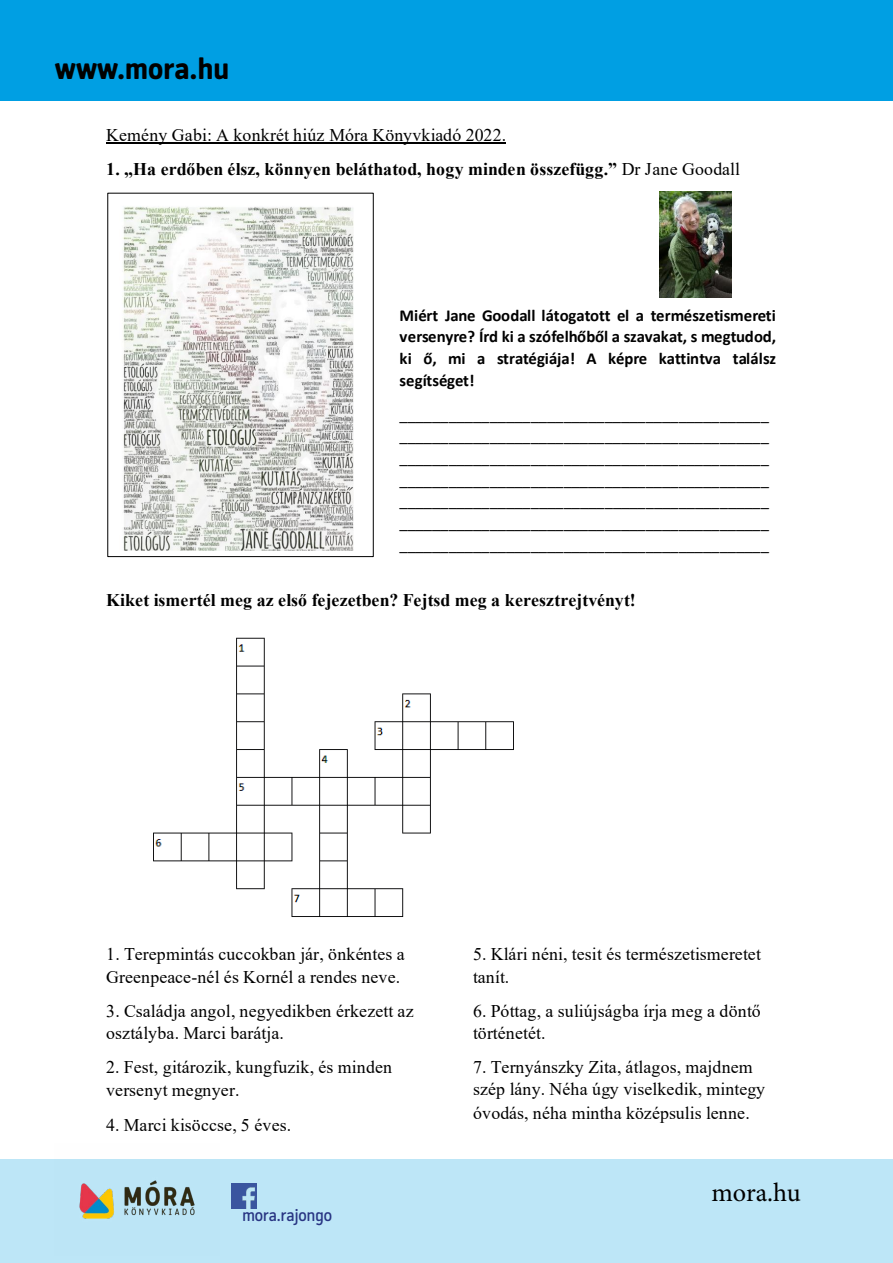
<style>
.page{position:relative;width:893px;height:1263px;background:#fff}
.page>*{position:absolute;margin:0;border:0;box-sizing:border-box;transform-origin:0 0}
.t1{font:500 30px "Katarine Std";color:#000}
.t2{font:26.25px "Minion Pro";letter-spacing:-.01em;color:#000}
.t3{font:17.85px/22.6px "Times New Roman";letter-spacing:.01em;color:#000}
.t4{font:700 17.85px "Times New Roman";letter-spacing:.01em;color:#000}
.t5{font:500 17.1px "Katarine Std";color:#283583}
.t6{font:16.8px/21.8px "Calibri";color:#000;text-align:justify}
.t7{font:700 16.8px/21.6px "Calibri";letter-spacing:-.01em;color:#000;text-align:justify}
.s1{font-weight:400}
</style>
<div class="page">
<div style="left:0;top:1159px;width:893px;height:104px;background:#bde6f7"></div>
<div style="left:0;top:0;width:893px;height:101px;background:#009fe3"></div>
<img style="left:79px;top:1180px;width:116px;height:39px">
<img style="left:231px;top:1183px;width:26px;height:26px">
<hr style="left:106px;top:143px;width:400px;height:1px;background:#000">
<img style="left:660px;top:192px;width:72px;height:106px">
<img style="left:153px;top:637px;width:361px;height:280px">
<div style="left:107px;top:193px;width:267px;height:364px;border:1px solid #000"></div>
<img style="left:123px;top:206px;width:231px;height:345px">
<h1 class="t1" style="left:55px;top:48px;width:176px">www.mora.hu</h1>
<p class="t3" style="left:106px;top:123px;width:402px">Kemény Gabi: A konkrét hiúz Móra Könyvkiadó 2022.</p>
<p class="t4" style="left:106px;top:156px;width:635px">1. „Ha erdőben élsz, könnyen beláthatod, hogy minden összefügg.” <span class="s1">Dr Jane Goodall</span></p>
<p class="t7" style="left:400px;top:304px;width:378px">Miért Jane Goodall látogatott el a természetismereti versenyre? Írd ki a szófelhőből a szavakat, s megtudod, ki ő, mi a stratégiája! A képre kattintva találsz segítséget!</p>
<p class="t6" style="left:400px;top:403px;width:371px">_____________________________________________ _____________________________________________ _____________________________________________ _____________________________________________ _____________________________________________ _____________________________________________ _____________________________________________</p>
<p class="t4" style="left:106px;top:587px;width:531px">Kiket ismertél meg az első fejezetben? Fejtsd meg a keresztrejtvényt!</p>
<p class="t3" style="left:106px;top:942px;width:300px">1. Terepmintás cuccokban jár, önkéntes a<br>Greenpeace-nél és Kornél a rendes neve.</p>
<p class="t3" style="left:106px;top:999px;width:309px">3. Családja angol, negyedikben érkezett az osztályba. Marci barátja.</p>
<p class="t3" style="left:106px;top:1055px;width:288px">2. Fest, gitározik, kungfuzik, és minden versenyt megnyer.</p>
<p class="t3" style="left:106px;top:1113px;width:187px">4. Marci kisöccse, 5 éves.</p>
<p class="t5" style="left:242px;top:1204px;width:91px">mora.rajongo</p>
<p class="t3" style="left:473px;top:942px;width:289px">5. Klári néni, tesit és természetismeretet tanít.</p>
<p class="t3" style="left:473px;top:999px;width:289px">6. Póttag, a suliújságba írja meg a döntő történetét.</p>
<p class="t3" style="left:473px;top:1055px;width:294px">7. Ternyánszky Zita, átlagos, majdnem szép lány. Néha úgy viselkedik, mintegy óvodás, néha mintha középsulis lenne.</p>
<h2 class="t2" style="left:712px;top:1175px;width:91px">mora.hu</h2>
</div>
